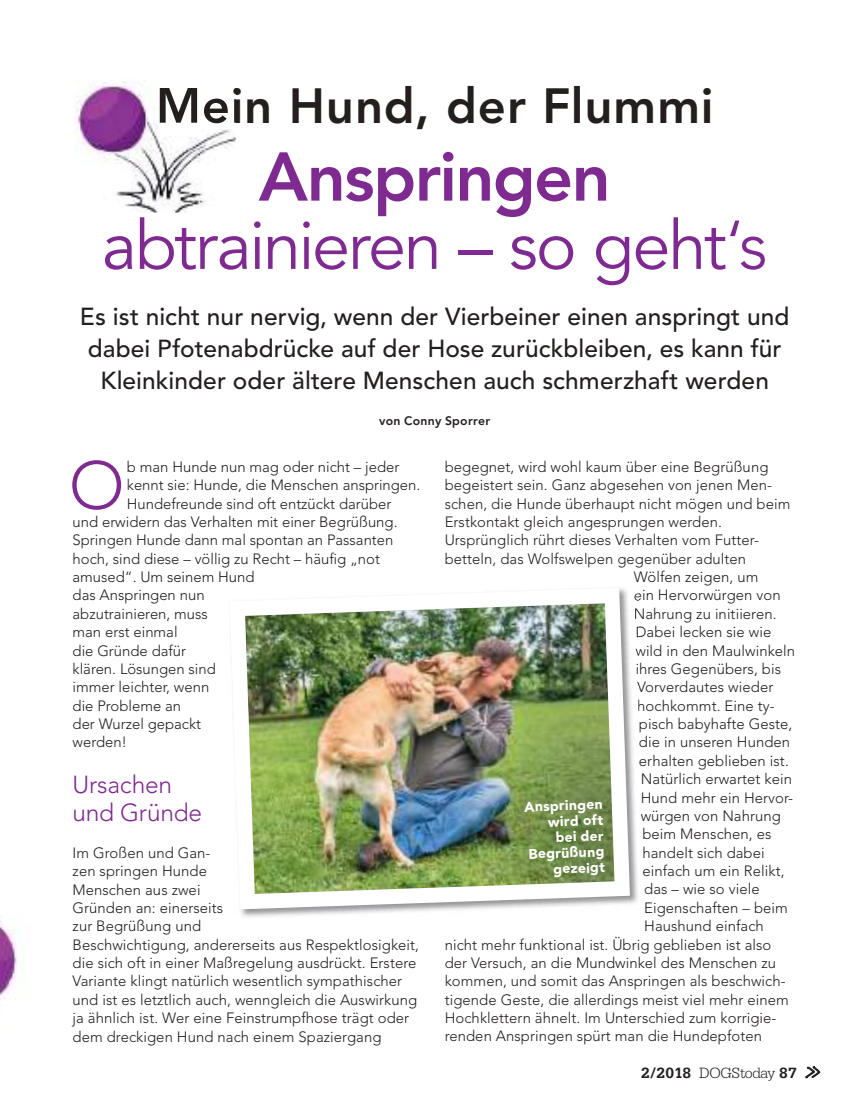
<style>
.page{position:relative;width:851px;height:1118px;background:#fff}
.page>*{position:absolute;margin:0;border:0;box-sizing:border-box;transform-origin:0 0}
.t1{font:68.25px/68.2px "Avenir LT Pro";letter-spacing:-.03em;color:#7f2a90;text-align:center}
.t2{font:300 66.67px "Avenir LT Pro";color:#7f2a90}
.t3{font:800 49px "Avenir LT Pro";letter-spacing:.015em;color:#241f1f}
.t4{font:500 24.5px/32px "Avenir LT Pro";letter-spacing:.005em;color:#241f1f;text-align:center}
.t5{font:300 24.5px/27.7px "Avenir LT Pro";letter-spacing:-.01em;color:#7f2a90}
.t6{font:300 15.75px "Serifa Std";letter-spacing:-.025em;color:#241f1f}
.t7{font:300 14.88px/18.4px "Avenir LT Pro";letter-spacing:.005em;color:#241f1f}
.t8{font:900 14px/15.8px "Avenir LT Pro";color:#fff;text-align:right}
.t9{font:800 12.25px "Avenir LT Pro";letter-spacing:.025em;color:#241f1f}
.s1{font-weight:800}
.s2{font-weight:300}
.s3{font-weight:700}
</style>
<div class="page">
<img style="left:76px;top:81px;width:160px;height:131px">
<img style="left:160px;top:86px;width:76px;height:43px">
<img style="left:0;top:915px;width:17px;height:85px">
<svg style="left:638px;top:699px;width:1px;height:12px"></svg>
<img style="left:240px;top:588px;width:398px;height:329px">
<svg style="left:805px;top:1066px;width:16px;height:11px"></svg>
<h3 class="t3" style="left:156px;top:77px;width:559px">Mein Hund, der Flummi</h3>
<h1 class="t1" style="left:102px;top:144px;width:668px"><span class="s1">Anspringen </span>abtrainieren – so geht<span class="s2">‘s</span></h1>
<h3 class="t4" style="left:80px;top:301px;width:711px">Es ist nicht nur nervig, wenn der Vierbeiner einen anspringt und dabei Pfotenabdrücke auf der Hose zurückbleiben, es kann für<br>Kleinkinder oder ältere Menschen auch schmerzhaft werden</h3>
<p class="t9" style="left:379px;top:414px;width:113px">von Conny Sporrer</p>
<h2 class="t2" style="left:69px;top:446px;width:57px">O</h2>
<p class="t7" style="left:127px;top:458px;width:274px">b man Hunde nun mag oder nicht – jeder</p>
<p class="t7" style="left:127px;top:476px;width:295px">kennt sie: Hunde, die Menschen anspringen.</p>
<p class="t7" style="left:127px;top:494px;width:266px">Hundefreunde sind oft entzückt darüber</p>
<p class="t7" style="left:73px;top:513px;width:326px">und erwidern das Verhalten mit einer Begrüßung.</p>
<p class="t7" style="left:73px;top:531px;width:322px">Springen Hunde dann mal spontan an Passanten</p>
<p class="t7" style="left:73px;top:549px;width:309px">hoch, sind diese – völlig zu Recht – häufig „not</p>
<p class="t7" style="left:73px;top:568px;width:184px">amused“. Um seinem Hund</p>
<p class="t7" style="left:73px;top:586px;width:134px">das Anspringen nun</p>
<p class="t7" style="left:73px;top:604px;width:137px">abzutrainieren, muss</p>
<p class="t7" style="left:73px;top:623px;width:106px">man erst einmal</p>
<p class="t7" style="left:73px;top:641px;width:115px">die Gründe dafür</p>
<p class="t7" style="left:73px;top:660px;width:145px">klären. Lösungen sind</p>
<p class="t7" style="left:73px;top:678px;width:138px">immer leichter, wenn</p>
<p class="t7" style="left:73px;top:696px;width:110px">die Probleme an</p>
<p class="t7" style="left:73px;top:715px;width:130px">der Wurzel gepackt</p>
<p class="t7" style="left:73px;top:733px;width:56px">werden!</p>
<h3 class="t5" style="left:73px;top:771px;width:131px">Ursachen und Gründe</h3>
<p class="t7" style="left:73px;top:843px;width:348px">Im Großen und Gan-<br>zen springen Hunde<br>Menschen aus zwei<br>Gründen an: einerseits<br>zur Begrüßung und<br>Beschwichtigung, andererseits aus Respektlosigkeit, die sich oft in einer Maßregelung ausdrückt. Erstere Variante klingt natürlich wesentlich sympathischer und ist es letztlich auch, wenngleich die Auswirkung ja ähnlich ist. Wer eine Feinstrumpfhose trägt oder dem dreckigen Hund nach einem Spaziergang</p>
<p class="t7" style="left:445px;top:458px;width:325px">begegnet, wird wohl kaum über eine Begrüßung</p>
<p class="t7" style="left:445px;top:476px;width:329px">begeistert sein. Ganz abgesehen von jenen Men-</p>
<p class="t7" style="left:445px;top:494px;width:347px">schen, die Hunde überhaupt nicht mögen und beim</p>
<p class="t7" style="left:445px;top:513px;width:279px">Erstkontakt gleich angesprungen werden.</p>
<p class="t7" style="left:445px;top:531px;width:316px">Ursprünglich rührt dieses Verhalten vom Futter-</p>
<p class="t7" style="left:445px;top:549px;width:303px">betteln, das Wolfswelpen gegenüber adulten</p>
<p class="t7" style="left:634px;top:568px;width:126px">Wölfen zeigen, um</p>
<p class="t7" style="left:634px;top:586px;width:148px">ein Hervorwürgen von</p>
<p class="t7" style="left:634px;top:604px;width:144px">Nahrung zu initiieren.</p>
<p class="t7" style="left:635px;top:623px;width:137px">Dabei lecken sie wie</p>
<p class="t7" style="left:635px;top:641px;width:161px">wild in den Maulwinkeln</p>
<p class="t7" style="left:635px;top:660px;width:147px">ihres Gegenübers, bis</p>
<p class="t7" style="left:637px;top:678px;width:138px">Vorverdautes wieder</p>
<p class="t7" style="left:637px;top:696px;width:139px">hochkommt. Eine ty-</p>
<p class="t7" style="left:639px;top:715px;width:155px">pisch babyhafte Geste,</p>
<p class="t7" style="left:639px;top:733px;width:153px">die in unseren Hunden</p>
<p class="t7" style="left:639px;top:751px;width:151px">erhalten geblieben ist.</p>
<p class="t7" style="left:641px;top:770px;width:153px">Natürlich erwartet kein</p>
<p class="t7" style="left:641px;top:788px;width:154px">Hund mehr ein Hervor-</p>
<p class="t7" style="left:641px;top:807px;width:142px">würgen von Nahrung</p>
<p class="t7" style="left:642px;top:825px;width:131px">beim Menschen, es</p>
<p class="t7" style="left:642px;top:843px;width:124px">handelt sich dabei</p>
<p class="t7" style="left:642px;top:862px;width:144px">einfach um ein Relikt,</p>
<p class="t7" style="left:644px;top:880px;width:117px">das – wie so viele</p>
<p class="t7" style="left:644px;top:898px;width:145px">Eigenschaften – beim</p>
<p class="t7" style="left:644px;top:917px;width:121px">Haushund einfach</p>
<p class="t7" style="left:445px;top:935px;width:328px">nicht mehr funktional ist. Übrig geblieben ist also</p>
<p class="t7" style="left:445px;top:954px;width:333px">der Versuch, an die Mundwinkel des Menschen zu</p>
<p class="t7" style="left:445px;top:972px;width:342px">kommen, und somit das Anspringen als beschwich-</p>
<p class="t7" style="left:445px;top:990px;width:346px">tigende Geste, die allerdings meist viel mehr einem</p>
<p class="t7" style="left:445px;top:1009px;width:333px">Hochklettern ähnelt. Im Unterschied zum korrigie-</p>
<p class="t7" style="left:445px;top:1027px;width:319px">renden Anspringen spürt man die Hundepfoten</p>
<p class="t8" style="left:524px;top:799px;width:80px;rotate:-2deg">Anspringen wird oft bei der<br>Begrüßung gezeigt</p>
<p class="t6" style="left:641px;top:1064px;width:157px"><span class="s3">2/2018</span> DOGStoday <span class="s3">87</span></p>
</div>
